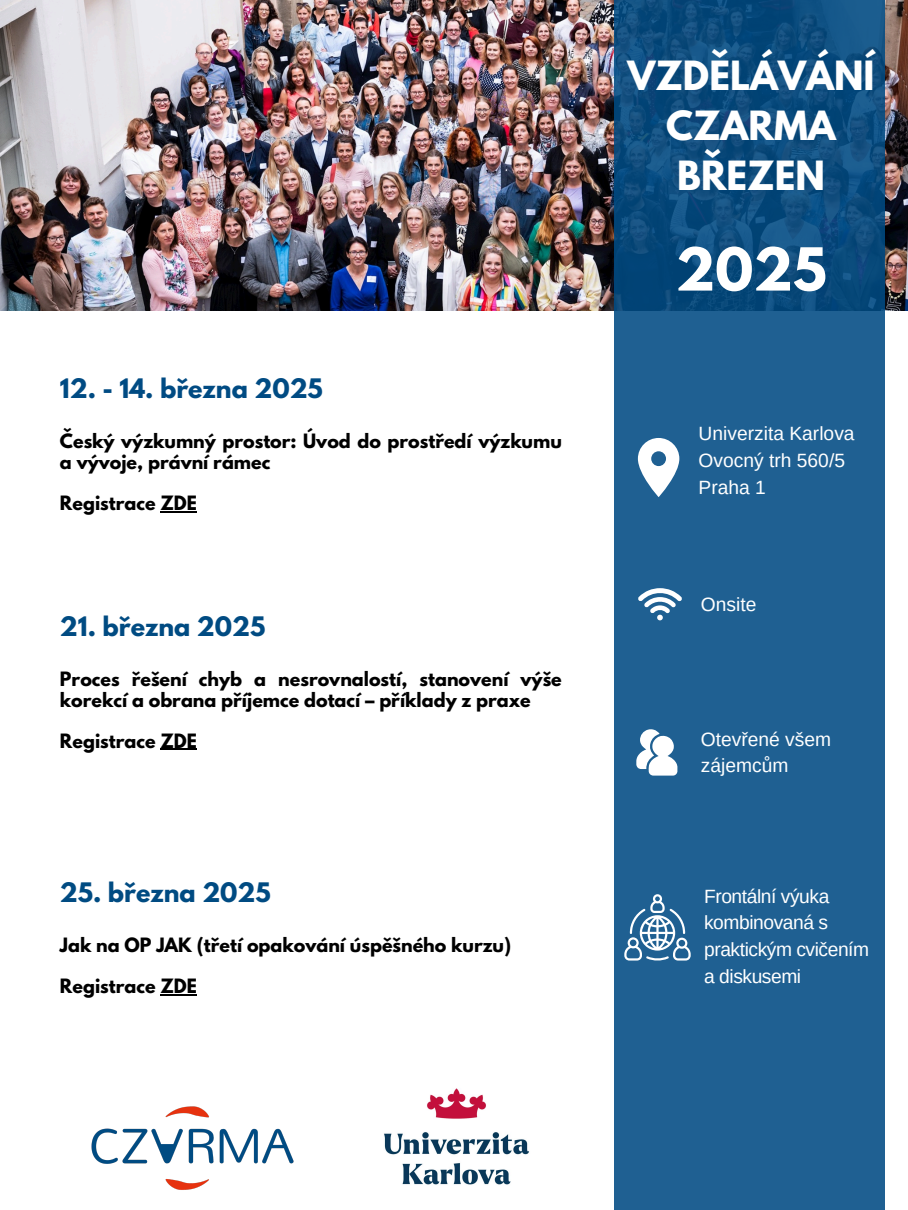
<style>
.page{position:relative;width:908px;height:1210px;background:#fff}
.page>*{position:absolute;margin:0;border:0;box-sizing:border-box;transform-origin:0 0}
.t1{font:700 52.5px "League Spartan";color:#fff}
.t2{font:700 35.66px/49.9px "League Spartan";color:#fff;text-align:center}
.t3{font:700 23.8px "League Spartan";color:#004b82}
.t4{font:700 23.8px "League Spartan";color:#004b83}
.t5{font:19.21px/26.8px "Arimo";color:#fff}
.t6{font:19.21px/26.8px "Arimo";letter-spacing:-.025em;color:#fff}
.t7{font:700 17.5px/20.5px "League Spartan";color:#000}
</style>
<div class="page">
<img style="left:91px;top:1106px;width:203px;height:84px">
<img style="left:0;top:0;width:907px;height:311px">
<svg style="left:613px;top:0;width:271px;height:1210px;background:#1a5b8c"></svg>
<svg style="left:636px;top:729px;width:41px;height:46px"></svg>
<svg style="left:637px;top:438px;width:42px;height:59px"></svg>
<svg style="left:637px;top:588px;width:44px;height:32px"></svg>
<svg style="left:624px;top:894px;width:66px;height:67px"></svg>
<img style="left:384px;top:1088px;width:145px;height:97px">
<hr style="left:160px;top:993px;width:37px;height:2px;background:#000">
<hr style="left:160px;top:511px;width:37px;height:1px;background:#000">
<hr style="left:160px;top:748px;width:37px;height:2px;background:#000">
<h3 class="t4" style="left:60px;top:377px;width:264px">12. - 14. března 2025</h3>
<h4 class="t7" style="left:60px;top:433px;width:503px">Český výzkumný prostor: Úvod do prostředí výzkumu a vývoje, právní rámec</h4>
<h4 class="t7" style="left:60px;top:494px;width:138px">Registrace ZDE</h4>
<h3 class="t3" style="left:60px;top:615px;width:207px">21. března 2025</h3>
<h4 class="t7" style="left:60px;top:671px;width:503px">Proces řešení chyb a nesrovnalostí, stanovení výše korekcí a obrana příjemce dotací – příklady z praxe</h4>
<h4 class="t7" style="left:60px;top:732px;width:138px">Registrace ZDE</h4>
<h3 class="t3" style="left:60px;top:880px;width:212px">25. března 2025</h3>
<h4 class="t7" style="left:60px;top:936px;width:452px">Jak na OP JAK (třetí opakování úspěšného kurzu)</h4>
<h4 class="t7" style="left:60px;top:977px;width:138px">Registrace ZDE</h4>
<h2 class="t2" style="left:627px;top:55px;width:248px">VZDĚLÁVÁNÍ<br>CZARMA<br>BŘEZEN</h2>
<h1 class="t1" style="left:675px;top:243px;width:152px">2025</h1>
<p class="t5" style="left:698px;top:420px;width:157px">Univerzita Karlova</p>
<p class="t5" style="left:698px;top:447px;width:148px">Ovocný trh 560/5</p>
<p class="t5" style="left:698px;top:474px;width:69px">Praha 1</p>
<p class="t5" style="left:700px;top:591px;width:57px">Onsite</p>
<p class="t5" style="left:700px;top:725px;width:132px">Otevřené všem zájemcům</p>
<p class="t6" style="left:704px;top:882px;width:166px">Frontální výuka kombinovaná s praktickým cvičením a diskusemi</p>
</div>
